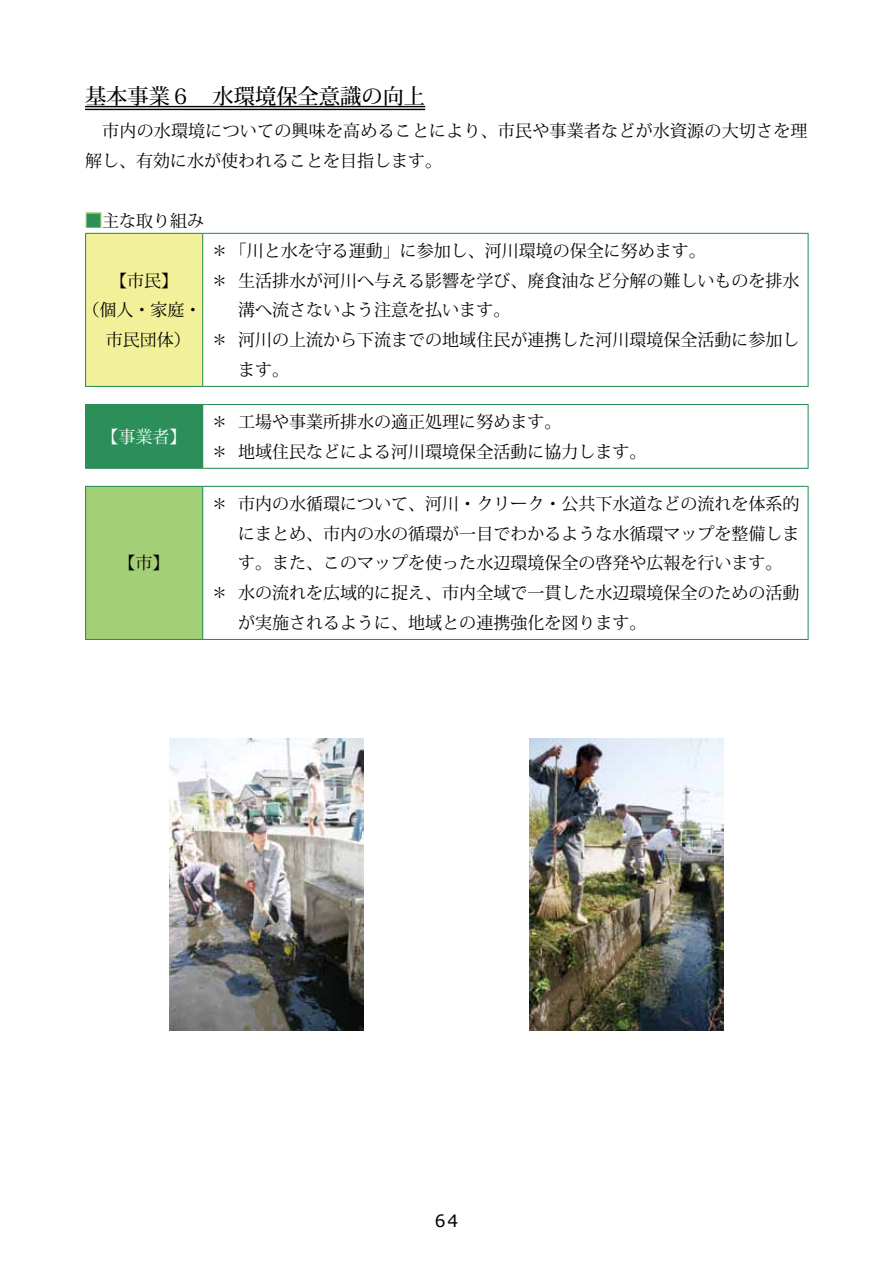
<style>
.page{position:relative;width:893px;height:1263px;background:#fff}
.page>*{position:absolute;margin:0;border:0;box-sizing:border-box;transform-origin:0 0}
.t1{font:500 21.3px "Koz Min Pro";color:#000}
.t2{font:16.95px/29.7px "Koz Min Pro";color:#000}
.t3{font:16.95px "Koz Min Pro";color:#fff}
.t4{font:16.95px "Verdana";color:#000}
.s1{font-weight:500;color:#2c8f5a}
</style>
<div class="page">
<hr style="left:85px;top:106px;width:340px;height:1px;background:#000">
<hr style="left:85px;top:109px;width:340px;height:1px;background:#000">
<div style="left:86px;top:212px;width:15px;height:16px;border:2px solid #a3cf76"></div>
<div style="left:86px;top:233px;width:117px;height:153px;background:#f2f199"></div>
<div style="left:86px;top:404px;width:117px;height:64px;background:#2c8f5a"></div>
<div style="left:86px;top:486px;width:117px;height:153px;background:#a3cf76"></div>
<hr style="left:85px;top:234px;width:1px;height:152px;background:#2c8f5a">
<hr style="left:85px;top:233px;width:118px;height:1px;background:#2c8f5a">
<hr style="left:203px;top:233px;width:606px;height:1px;background:#2c8f5a">
<hr style="left:808px;top:234px;width:1px;height:152px;background:#2c8f5a">
<hr style="left:85px;top:386px;width:118px;height:1px;background:#2c8f5a">
<hr style="left:203px;top:386px;width:606px;height:1px;background:#2c8f5a">
<hr style="left:85px;top:405px;width:1px;height:63px;background:#2c8f5a">
<hr style="left:808px;top:405px;width:1px;height:63px;background:#2c8f5a">
<hr style="left:85px;top:468px;width:118px;height:1px;background:#2c8f5a">
<hr style="left:203px;top:468px;width:606px;height:1px;background:#2c8f5a">
<hr style="left:85px;top:404px;width:118px;height:1px;background:#2c8f5a">
<hr style="left:203px;top:404px;width:606px;height:1px;background:#2c8f5a">
<hr style="left:85px;top:486px;width:118px;height:1px;background:#2c8f5a">
<hr style="left:85px;top:487px;width:1px;height:152px;background:#2c8f5a">
<hr style="left:203px;top:486px;width:606px;height:1px;background:#2c8f5a">
<hr style="left:808px;top:487px;width:1px;height:152px;background:#2c8f5a">
<hr style="left:85px;top:639px;width:118px;height:1px;background:#2c8f5a">
<hr style="left:203px;top:639px;width:606px;height:1px;background:#2c8f5a">
<hr style="left:202px;top:234px;width:1px;height:152px;background:#2c8f5a">
<hr style="left:202px;top:487px;width:1px;height:152px;background:#2c8f5a">
<img style="left:169px;top:739px;width:195px;height:291px">
<img style="left:529px;top:739px;width:195px;height:291px">
<p class="t1" style="left:85px;top:81px;width:342px">基本事業６　水環境保全意識の向上</p>
<p class="t2" style="left:85px;top:116px;width:724px">　市内の水環境についての興味を高めることにより、市民や事業者などが水資源の大切さを理解し、有効に水が使われることを目指します。</p>
<p class="t2" style="left:85px;top:205px;width:121px"><span class="s1">■</span>主な取り組み</p>
<p class="t2" style="left:110px;top:265px;width:70px">【市民】</p>
<p class="t2" style="left:82px;top:295px;width:121px">（個人・家庭・</p>
<p class="t2" style="left:106px;top:324px;width:87px">市民団体）</p>
<p class="t2" style="left:211px;top:235px;width:496px">＊「川と水を守る運動」に参加し、河川環境の保全に努めます。</p>
<p class="t2" style="left:211px;top:265px;width:590px">＊生活排水が河川へ与える影響を学び、廃食油など分解の難しいものを排水</p>
<p class="t2" style="left:238px;top:295px;width:274px">溝へ流さないよう注意を払います。</p>
<p class="t2" style="left:211px;top:324px;width:590px">＊河川の上流から下流までの地域住民が連携した河川環境保全活動に参加し</p>
<p class="t2" style="left:238px;top:354px;width:53px">ます。</p>
<p class="t3" style="left:102px;top:425px;width:87px">【事業者】</p>
<p class="t2" style="left:119px;top:548px;width:53px">【市】</p>
<p class="t2" style="left:211px;top:406px;width:437px">＊工場や事業所排水の適正処理に努めます。<br>＊地域住民などによる河川環境保全活動に協力します。</p>
<p class="t2" style="left:211px;top:488px;width:590px">＊市内の水循環について、河川・クリーク・公共下水道などの流れを体系的</p>
<p class="t2" style="left:238px;top:518px;width:563px">にまとめ、市内の水の循環が一目でわかるような水循環マップを整備しま</p>
<p class="t2" style="left:238px;top:548px;width:546px">す。また、このマップを使った水辺環境保全の啓発や広報を行います。</p>
<p class="t2" style="left:211px;top:577px;width:590px">＊水の流れを広域的に捉え、市内全域で一貫した水辺環境保全のための活動</p>
<p class="t2" style="left:238px;top:607px;width:410px">が実施されるように、地域との連携強化を図ります。</p>
<p class="t4" style="left:435px;top:1209px;width:25px">64</p>
</div>
